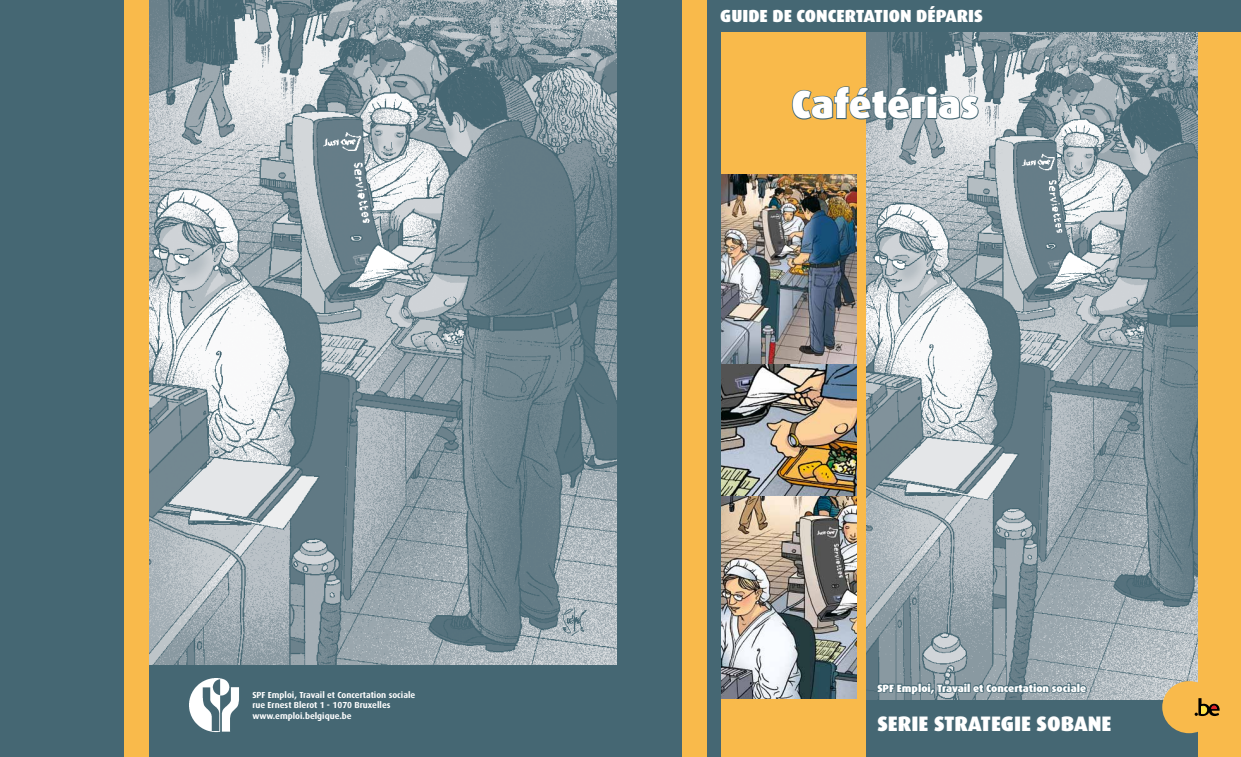
<style>
.page{position:relative;width:1241px;height:757px;background:#fff}
.page>*{position:absolute;margin:0;border:0;box-sizing:border-box;transform-origin:0 0}
.t1{font:900 39.38px "Dax";color:#fff}
.t2{font:900 21px "Dax";color:#fff}
.t3{font:900 17.5px "Dax";color:#fff}
.t4{font:900 10.5px "Dax";color:#fff}
.t5{font:700 8.75px/10.5px "Dax";color:#fff}
</style>
<div class="page">
<div style="left:0;top:0;width:1240px;height:756px;background:#456773"></div>
<img style="left:865px;top:32px;width:333px;height:667px">
<div style="left:1198px;top:7px;width:42px;height:749px;background:#f9ba4b"></div>
<div style="left:1161px;top:681px;width:54px;height:52px;background:#f9ba4b;border-radius:50%"></div>
<svg style="left:1194px;top:698px;width:25px;height:18px"></svg>
<svg style="left:875px;top:682px;width:212px;height:13px"></svg>
<div style="left:720px;top:0;width:145px;height:756px;background:#f9ba4b"></div>
<svg style="left:791px;top:85px;width:188px;height:35px"></svg>
<img style="left:720px;top:174px;width:136px;height:190px">
<img style="left:720px;top:364px;width:136px;height:334px">
<div style="left:695px;top:0;width:545px;height:31px;background:#456773"></div>
<img style="left:149px;top:0;width:467px;height:665px">
<img style="left:190px;top:678px;width:49px;height:55px">
<div style="left:682px;top:0;width:25px;height:756px;background:#f9ba4b"></div>
<div style="left:124px;top:0;width:25px;height:756px;background:#f9ba4b"></div>
<p class="t5" style="left:252px;top:689px;width:164px">SPF Emploi, Travail et Concertation sociale rue Ernest Blerot 1 - 1070 Bruxelles www.emploi.belgique.be</p>
<h3 class="t3" style="left:720px;top:6px;width:263px">Guide de concertation Déparis</h3>
<h1 class="t1" style="left:791px;top:82px;width:189px">Cafétérias</h1>
<p class="t4" style="left:877px;top:682px;width:210px">SPF Emploi, Travail et Concertation sociale</p>
<h2 class="t2" style="left:877px;top:712px;width:236px">SERIE STRATEGIE SOBANE</h2>
</div>
